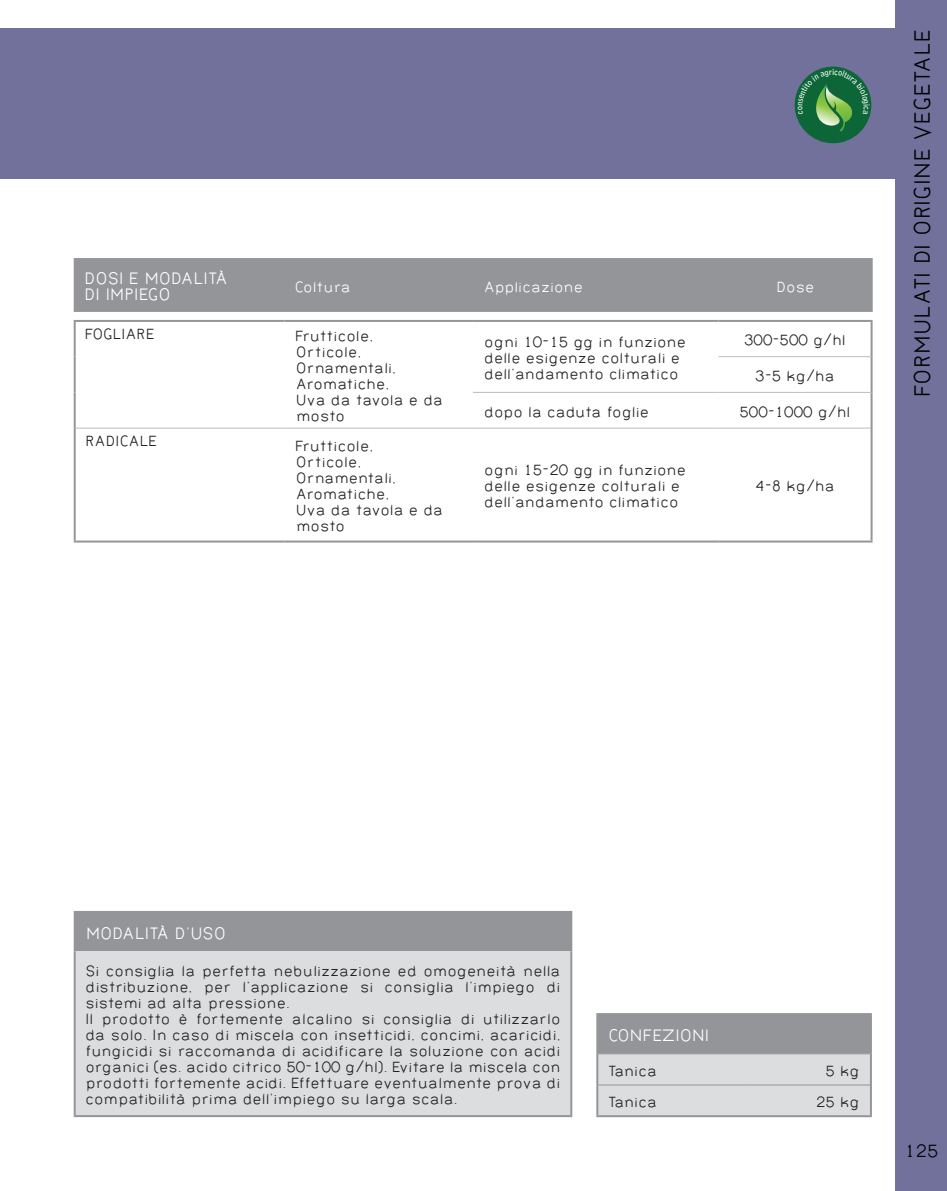
<style>
.page{position:relative;width:947px;height:1191px;background:#fff}
.page>*{position:absolute;margin:0;border:0;box-sizing:border-box;transform-origin:0 0}
.t1{font:24px "Bernur Normal";letter-spacing:.015em;color:#000}
.t2{font:19.2px "Bernur Normal";color:#000}
.Normale{font:18px "Bernur Normal";color:#fff}
.Normale-2{font:16px/16px "Bernur Normal";color:#231f20}
.Normale-3{font:16px "Bernur Normal";color:#fff}
</style>
<div class="page">
<div style="left:896px;top:0;width:51px;height:1191px;background:#71719c"></div>
<div style="left:0;top:28px;width:896px;height:151px;background:#71719c"></div>
<div style="left:795px;top:67px;width:76px;height:76px;background:#0c6638;border-radius:50%"></div>
<div style="left:75px;top:912px;width:496px;height:39px;background:#939598"></div>
<div style="left:75px;top:951px;width:496px;height:165px;background:#dcdddf"></div>
<hr style="left:74px;top:911px;width:498px;height:2px;background:#939598">
<hr style="left:74px;top:913px;width:2px;height:38px;background:#939598">
<hr style="left:570px;top:913px;width:2px;height:38px;background:#939598">
<hr style="left:74px;top:951px;width:2px;height:164px;background:#939598">
<hr style="left:570px;top:951px;width:2px;height:164px;background:#939598">
<hr style="left:74px;top:1115px;width:498px;height:2px;background:#939598">
<svg style="left:598px;top:1015px;width:272px;height:100px;background:#bec0c2"></svg>
<hr style="left:598px;top:1053px;width:148px;height:1px;background:#939598">
<hr style="left:746px;top:1053px;width:124px;height:1px;background:#939598">
<hr style="left:598px;top:1084px;width:148px;height:1px;background:#939598">
<hr style="left:746px;top:1084px;width:124px;height:1px;background:#939598">
<hr style="left:596px;top:1013px;width:150px;height:2px;background:#939598">
<hr style="left:596px;top:1015px;width:2px;height:38px;background:#939598">
<hr style="left:746px;top:1013px;width:126px;height:2px;background:#939598">
<hr style="left:870px;top:1015px;width:2px;height:38px;background:#939598">
<hr style="left:596px;top:1053px;width:2px;height:32px;background:#939598">
<hr style="left:870px;top:1053px;width:2px;height:32px;background:#939598">
<hr style="left:596px;top:1085px;width:2px;height:30px;background:#939598">
<hr style="left:870px;top:1085px;width:2px;height:30px;background:#939598">
<hr style="left:596px;top:1115px;width:150px;height:2px;background:#939598">
<hr style="left:746px;top:1115px;width:126px;height:2px;background:#939598">
<div style="left:74px;top:258px;width:799px;height:54px;background:#939598"></div>
<svg style="left:76px;top:357px;width:794px;height:72px"></svg>
<hr style="left:74px;top:320px;width:210px;height:2px;background:#939598">
<hr style="left:74px;top:322px;width:2px;height:35px;background:#939598">
<hr style="left:74px;top:357px;width:2px;height:35px;background:#939598">
<hr style="left:74px;top:392px;width:2px;height:36px;background:#939598">
<hr style="left:74px;top:428px;width:2px;height:112px;background:#939598">
<hr style="left:718px;top:356px;width:152px;height:1px;background:#bcbdc0">
<hr style="left:473px;top:392px;width:245px;height:1px;background:#bcbdc0">
<hr style="left:718px;top:392px;width:152px;height:1px;background:#bcbdc0">
<hr style="left:76px;top:427px;width:208px;height:1px;background:#bcbdc0">
<hr style="left:284px;top:427px;width:189px;height:1px;background:#bcbdc0">
<hr style="left:473px;top:427px;width:245px;height:1px;background:#bcbdc0">
<hr style="left:718px;top:427px;width:152px;height:1px;background:#bcbdc0">
<hr style="left:74px;top:540px;width:210px;height:2px;background:#939598">
<hr style="left:473px;top:320px;width:245px;height:2px;background:#939598">
<hr style="left:718px;top:320px;width:154px;height:2px;background:#939598">
<hr style="left:870px;top:322px;width:2px;height:35px;background:#939598">
<hr style="left:870px;top:357px;width:2px;height:35px;background:#939598">
<hr style="left:870px;top:392px;width:2px;height:36px;background:#939598">
<hr style="left:870px;top:428px;width:2px;height:112px;background:#939598">
<hr style="left:284px;top:320px;width:189px;height:2px;background:#939598">
<hr style="left:284px;top:540px;width:189px;height:2px;background:#939598">
<hr style="left:473px;top:540px;width:245px;height:2px;background:#939598">
<hr style="left:718px;top:540px;width:154px;height:2px;background:#939598">
<svg style="left:798px;top:69px;width:72px;height:62px"></svg>
<p class="Normale" style="left:85px;top:269px;width:145px">DOSI E MODALITÀ</p>
<p class="Normale" style="left:85px;top:285px;width:88px">DI IMPIEGO</p>
<p class="Normale-3" style="left:295px;top:278px;width:57px">Coltura</p>
<p class="Normale-3" style="left:484px;top:278px;width:101px">Applicazione</p>
<p class="Normale-3" style="left:776px;top:278px;width:39px">Dose</p>
<p class="Normale-2" style="left:86px;top:326px;width:71px">FOGLIARE</p>
<p class="Normale-2" style="left:296px;top:328px;width:79px">Frutticole,</p>
<p class="Normale-2" style="left:296px;top:344px;width:102px">Orticole,<br>Ornamentali,<br>Aromatiche,</p>
<p class="Normale-2" style="left:296px;top:392px;width:149px">Uva da tavola e da mosto</p>
<p class="Normale-2" style="left:86px;top:433px;width:73px">RADICALE</p>
<p class="Normale-2" style="left:296px;top:438px;width:79px">Frutticole,</p>
<p class="Normale-2" style="left:296px;top:454px;width:102px">Orticole,<br>Ornamentali,<br>Aromatiche,</p>
<p class="Normale-2" style="left:296px;top:502px;width:149px">Uva da tavola e da mosto</p>
<p class="Normale-2" style="left:484px;top:334px;width:203px">ogni 10-15 gg in funzione delle esigenze colturali e dell’andamento climatico</p>
<p class="Normale-2" style="left:744px;top:332px;width:103px">300-500 g/hl</p>
<p class="Normale-2" style="left:755px;top:368px;width:81px">3-5 kg/ha</p>
<p class="Normale-2" style="left:484px;top:404px;width:166px">dopo la caduta foglie</p>
<p class="Normale-2" style="left:739px;top:404px;width:112px">500-1000 g/hl</p>
<p class="Normale-2" style="left:484px;top:462px;width:203px">ogni 15-20 gg in funzione delle esigenze colturali e dell’andamento climatico</p>
<p class="Normale-2" style="left:755px;top:478px;width:81px">4-8 kg/ha</p>
<h1 class="t1" style="left:910px;top:396px;width:368px;rotate:-90deg">FORMULATI DI ORIGINE VEGETALE</h1>
<p class="Normale" style="left:86px;top:924px;width:142px">MODALITÀ D’USO</p>
<p class="Normale-2" style="left:86px;top:963px;width:476px;text-align:justify">Si consiglia la perfetta nebulizzazione ed omogeneità nella distribuzione, per l’applicazione si consiglia l’impiego di sistemi ad alta pressione.</p>
<p class="Normale-2" style="left:86px;top:1011px;width:476px;text-align:justify">Il prodotto è fortemente alcalino si consiglia di utilizzarlo da solo. In caso di miscela con insetticidi, concimi, acaricidi, fungicidi si raccomanda di acidificare la soluzione con acidi organici (es. acido citrico 50-100 g/hl). Evitare la miscela con prodotti fortemente acidi. Effettuare eventualmente prova di compatibilità prima dell’impiego su larga scala.</p>
<p class="Normale" style="left:609px;top:1026px;width:102px">CONFEZIONI</p>
<p class="Normale-2" style="left:609px;top:1063px;width:50px">Tanica</p>
<p class="Normale-2" style="left:825px;top:1063px;width:36px">5 kg</p>
<p class="Normale-2" style="left:609px;top:1094px;width:50px">Tanica</p>
<p class="Normale-2" style="left:816px;top:1094px;width:45px">25 kg</p>
<p class="t2" style="left:904px;top:1141px;width:35px">125</p>
</div>
